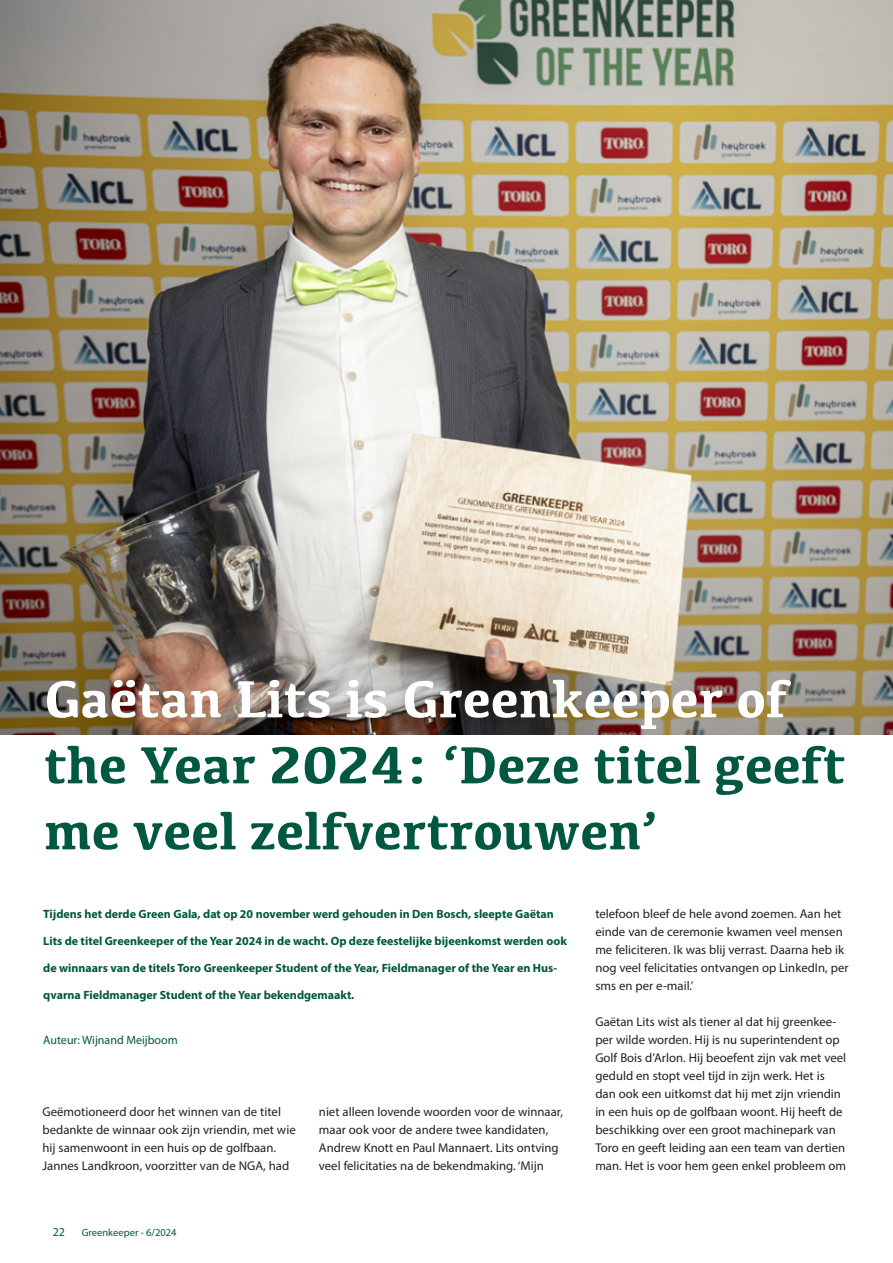
<style>
.page{position:relative;width:893px;height:1263px;background:#fff}
.page>*{position:absolute;margin:0;border:0;box-sizing:border-box;transform-origin:0 0}
.t1{font:700 54px/66px "Kefa";color:#005840}
.t2{font:700 54px "Kefa";color:#fff}
.t3{font:12.75px/18px "Myriad Pro";color:#231f20}
.t4{font:700 12px "Myriad Pro";color:#005840}
.t5{font:12px "Myriad Pro";color:#005840}
.t6{font:10.5px "Myriad Pro";color:#005840}
</style>
<div class="page">
<img style="left:0;top:0;width:893px;height:735px">
<h1 class="t2" style="left:44px;top:663px;width:745px">Gaëtan Lits is Greenkeeper of</h1>
<h1 class="t1" style="left:44px;top:729px;width:803px">the Year 2024: ‘Deze titel geeft me veel zelfvertrouwen’</h1>
<p class="t4" style="left:43px;top:906px;width:512px">Tijdens het derde Green Gala, dat op 20 november werd gehouden in Den Bosch, sleepte Gaëtan</p>
<p class="t4" style="left:43px;top:933px;width:525px">Lits de titel Greenkeeper of the Year 2024 in de wacht. Op deze feestelijke bijeenkomst werden ook</p>
<p class="t4" style="left:43px;top:960px;width:515px">de winnaars van de titels Toro Greenkeeper Student of the Year, Fieldmanager of the Year en Hus-</p>
<p class="t4" style="left:43px;top:987px;width:313px">qvarna Fieldmanager Student of the Year bekendgemaakt.</p>
<p class="t5" style="left:43px;top:1033px;width:136px">Auteur: Wijnand Meijboom</p>
<p class="t3" style="left:43px;top:1103px;width:255px">Geëmotioneerd door het winnen van de titel bedankte de winnaar ook zijn vriendin, met wie hij samenwoont in een huis op de golfbaan.<br>Jannes Landkroon, voorzitter van de NGA, had</p>
<p class="t3" style="left:319px;top:1103px;width:246px">niet alleen lovende woorden voor de winnaar, maar ook voor de andere twee kandidaten, Andrew Knott en Paul Mannaert. Lits ontving veel felicitaties na de bekendmaking. ‘Mijn</p>
<p class="t5" style="left:53px;top:1224px;width:14px">22</p>
<p class="t6" style="left:82px;top:1226px;width:96px">Greenkeeper - 6/2024</p>
<p class="t3" style="left:595px;top:905px;width:255px">telefoon bleef de hele avond zoemen. Aan het einde van de ceremonie kwamen veel mensen me feliciteren. Ik was blij verrast. Daarna heb ik nog veel felicitaties ontvangen op LinkedIn, per sms en per e-mail.’</p>
<p class="t3" style="left:595px;top:1013px;width:252px">Gaëtan Lits wist als tiener al dat hij greenkee&shy;per wilde worden. Hij is nu superintendent op Golf Bois d’Arlon. Hij beoefent zijn vak met veel geduld en stopt veel tijd in zijn werk. Het is dan ook een uitkomst dat hij met zijn vriendin in een huis op de golfbaan woont. Hij heeft de beschikking over een groot machinepark van Toro en geeft leiding aan een team van dertien man. Het is voor hem geen enkel probleem om</p>
</div>
